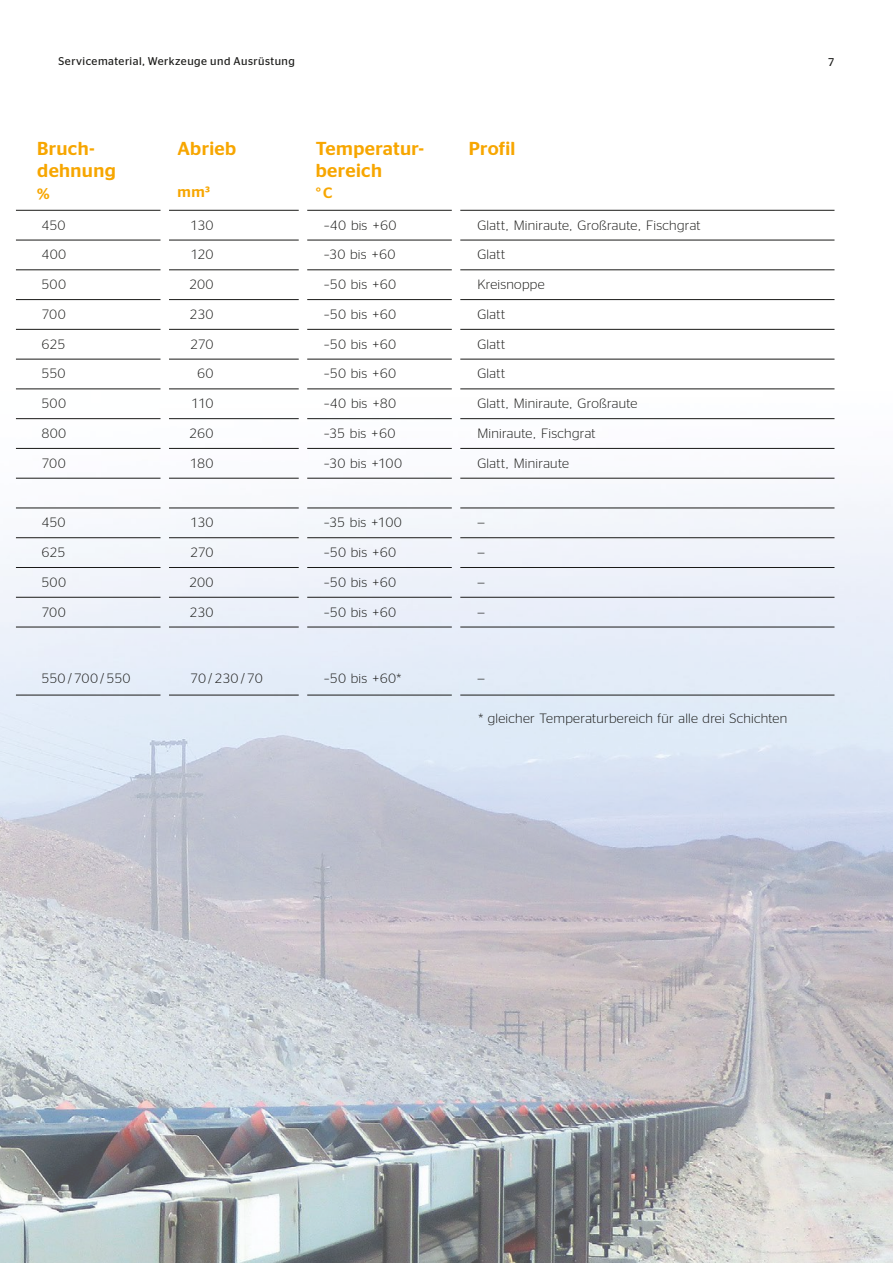
<style>
.page{position:relative;width:893px;height:1263px;background:#fff}
.page>*{position:absolute;margin:0;border:0;box-sizing:border-box;transform-origin:0 0}
.t1{font:500 18.75px/21.8px "Continental Stag Sans LCG";letter-spacing:.02em;color:#f7a600}
.t2{font:500 15px "Continental Stag Sans LCG";color:#f7a600}
.t3{font:300 13.5px "Continental Stag Sans LCG";letter-spacing:.015em;color:#1a1a18}
.t4{font:300 13.5px "Continental Stag Sans LCG";letter-spacing:-.005em;color:#1a1a18}
.t5{font:300 13.5px "Continental Stag Sans LCG";letter-spacing:.015em;color:#1a1a18;scale:1.5 1}
.t6{font:11.25px "Stag Sans";letter-spacing:.045em;color:#1a1a18}
.t7{font:11.25px "Continental Stag Sans LCG";color:#1a1a18}
</style>
<div class="page">
<img style="left:0;top:358px;width:893px;height:905px">
<hr style="left:16px;top:240px;width:145px;height:1px;background:#1a1a18">
<hr style="left:169px;top:240px;width:130px;height:1px;background:#1a1a18">
<hr style="left:307px;top:240px;width:145px;height:1px;background:#1a1a18">
<hr style="left:460px;top:240px;width:374px;height:1px;background:#1a1a18">
<hr style="left:16px;top:269px;width:145px;height:1px;background:#1a1a18">
<hr style="left:169px;top:269px;width:130px;height:1px;background:#1a1a18">
<hr style="left:307px;top:269px;width:145px;height:1px;background:#1a1a18">
<hr style="left:460px;top:269px;width:374px;height:1px;background:#1a1a18">
<hr style="left:16px;top:299px;width:145px;height:1px;background:#1a1a18">
<hr style="left:169px;top:299px;width:130px;height:1px;background:#1a1a18">
<hr style="left:307px;top:299px;width:145px;height:1px;background:#1a1a18">
<hr style="left:460px;top:299px;width:374px;height:1px;background:#1a1a18">
<hr style="left:16px;top:329px;width:145px;height:1px;background:#1a1a18">
<hr style="left:169px;top:329px;width:130px;height:1px;background:#1a1a18">
<hr style="left:307px;top:329px;width:145px;height:1px;background:#1a1a18">
<hr style="left:460px;top:329px;width:374px;height:1px;background:#1a1a18">
<hr style="left:16px;top:359px;width:145px;height:1px;background:#1a1a18">
<hr style="left:169px;top:359px;width:130px;height:1px;background:#1a1a18">
<hr style="left:307px;top:359px;width:145px;height:1px;background:#1a1a18">
<hr style="left:460px;top:359px;width:374px;height:1px;background:#1a1a18">
<hr style="left:16px;top:389px;width:145px;height:1px;background:#1a1a18">
<hr style="left:169px;top:389px;width:130px;height:1px;background:#1a1a18">
<hr style="left:307px;top:389px;width:145px;height:1px;background:#1a1a18">
<hr style="left:460px;top:389px;width:374px;height:1px;background:#1a1a18">
<hr style="left:16px;top:418px;width:145px;height:1px;background:#1a1a18">
<hr style="left:169px;top:418px;width:130px;height:1px;background:#1a1a18">
<hr style="left:307px;top:418px;width:145px;height:1px;background:#1a1a18">
<hr style="left:460px;top:418px;width:374px;height:1px;background:#1a1a18">
<hr style="left:16px;top:448px;width:145px;height:1px;background:#1a1a18">
<hr style="left:169px;top:448px;width:130px;height:1px;background:#1a1a18">
<hr style="left:307px;top:448px;width:145px;height:1px;background:#1a1a18">
<hr style="left:460px;top:448px;width:374px;height:1px;background:#1a1a18">
<hr style="left:16px;top:478px;width:145px;height:1px;background:#1a1a18">
<hr style="left:169px;top:478px;width:130px;height:1px;background:#1a1a18">
<hr style="left:307px;top:478px;width:145px;height:1px;background:#1a1a18">
<hr style="left:460px;top:478px;width:374px;height:1px;background:#1a1a18">
<hr style="left:16px;top:508px;width:145px;height:1px;background:#1a1a18">
<hr style="left:169px;top:508px;width:130px;height:1px;background:#1a1a18">
<hr style="left:307px;top:508px;width:145px;height:1px;background:#1a1a18">
<hr style="left:460px;top:508px;width:374px;height:1px;background:#1a1a18">
<hr style="left:16px;top:537px;width:145px;height:1px;background:#1a1a18">
<hr style="left:169px;top:537px;width:130px;height:1px;background:#1a1a18">
<hr style="left:307px;top:537px;width:145px;height:1px;background:#1a1a18">
<hr style="left:460px;top:537px;width:374px;height:1px;background:#1a1a18">
<hr style="left:16px;top:567px;width:145px;height:1px;background:#1a1a18">
<hr style="left:169px;top:567px;width:130px;height:1px;background:#1a1a18">
<hr style="left:307px;top:567px;width:145px;height:1px;background:#1a1a18">
<hr style="left:460px;top:567px;width:374px;height:1px;background:#1a1a18">
<hr style="left:16px;top:597px;width:145px;height:1px;background:#1a1a18">
<hr style="left:169px;top:597px;width:130px;height:1px;background:#1a1a18">
<hr style="left:307px;top:597px;width:145px;height:1px;background:#1a1a18">
<hr style="left:460px;top:597px;width:374px;height:1px;background:#1a1a18">
<hr style="left:16px;top:627px;width:145px;height:1px;background:#1a1a18">
<hr style="left:169px;top:627px;width:130px;height:1px;background:#1a1a18">
<hr style="left:307px;top:627px;width:145px;height:1px;background:#1a1a18">
<hr style="left:460px;top:627px;width:374px;height:1px;background:#1a1a18">
<hr style="left:16px;top:695px;width:145px;height:1px;background:#1a1a18">
<hr style="left:169px;top:695px;width:130px;height:1px;background:#1a1a18">
<hr style="left:307px;top:695px;width:145px;height:1px;background:#1a1a18">
<hr style="left:460px;top:695px;width:374px;height:1px;background:#1a1a18">
<hr style="left:16px;top:210px;width:145px;height:1px;background:#1a1a18">
<hr style="left:169px;top:210px;width:130px;height:1px;background:#1a1a18">
<hr style="left:307px;top:210px;width:145px;height:1px;background:#1a1a18">
<hr style="left:460px;top:210px;width:374px;height:1px;background:#1a1a18">
<p class="t6" style="left:58px;top:55px;width:238px">Servicematerial, Werkzeuge und Ausrüstung</p>
<h1 class="t1" style="left:37px;top:136px;width:80px">Bruch&shy;dehnung</h1>
<p class="t2" style="left:37px;top:183px;width:14px">%</p>
<h1 class="t1" style="left:178px;top:137px;width:60px">Abrieb</h1>
<p class="t2" style="left:178px;top:181px;width:34px">mm³</p>
<h1 class="t1" style="left:316px;top:136px;width:110px">Temperatur&shy;bereich</h1>
<p class="t2" style="left:316px;top:182px;width:18px">° C</p>
<h1 class="t1" style="left:469px;top:136px;width:48px">Profil</h1>
<p class="t3" style="left:41px;top:216px;width:26px">450</p>
<p class="t3" style="left:190px;top:216px;width:25px">130</p>
<p class="t3" style="left:324px;top:216px;width:74px">–40 bis +60</p>
<p class="t3" style="left:477px;top:216px;width:225px">Glatt, Miniraute, Großraute, Fischgrat</p>
<p class="t3" style="left:41px;top:245px;width:26px">400</p>
<p class="t3" style="left:190px;top:245px;width:25px">120</p>
<p class="t3" style="left:324px;top:245px;width:73px">–30 bis +60</p>
<p class="t3" style="left:477px;top:245px;width:29px">Glatt</p>
<p class="t3" style="left:41px;top:275px;width:26px">500</p>
<p class="t3" style="left:189px;top:275px;width:26px">200</p>
<p class="t3" style="left:324px;top:275px;width:73px">–50 bis +60</p>
<p class="t3" style="left:477px;top:275px;width:69px">Kreisnoppe</p>
<p class="t3" style="left:41px;top:305px;width:26px">700</p>
<p class="t3" style="left:189px;top:305px;width:26px">230</p>
<p class="t3" style="left:324px;top:305px;width:73px">–50 bis +60</p>
<p class="t3" style="left:477px;top:305px;width:29px">Glatt</p>
<p class="t3" style="left:41px;top:335px;width:26px">625</p>
<p class="t3" style="left:190px;top:335px;width:25px">270</p>
<p class="t3" style="left:324px;top:335px;width:73px">–50 bis +60</p>
<p class="t3" style="left:477px;top:335px;width:29px">Glatt</p>
<p class="t3" style="left:41px;top:364px;width:26px">550</p>
<p class="t3" style="left:197px;top:364px;width:18px">60</p>
<p class="t3" style="left:324px;top:364px;width:73px">–50 bis +60</p>
<p class="t3" style="left:477px;top:364px;width:29px">Glatt</p>
<p class="t3" style="left:41px;top:394px;width:26px">500</p>
<p class="t3" style="left:191px;top:394px;width:24px">110</p>
<p class="t3" style="left:324px;top:394px;width:74px">–40 bis +80</p>
<p class="t3" style="left:477px;top:394px;width:162px">Glatt, Miniraute, Großraute</p>
<p class="t3" style="left:41px;top:424px;width:26px">800</p>
<p class="t3" style="left:189px;top:424px;width:26px">260</p>
<p class="t3" style="left:324px;top:424px;width:73px">–35 bis +60</p>
<p class="t3" style="left:477px;top:424px;width:120px">Miniraute, Fischgrat</p>
<p class="t3" style="left:41px;top:454px;width:26px">700</p>
<p class="t3" style="left:190px;top:454px;width:25px">180</p>
<p class="t3" style="left:324px;top:454px;width:79px">–30 bis +100</p>
<p class="t3" style="left:477px;top:454px;width:93px">Glatt, Miniraute</p>
<p class="t3" style="left:41px;top:513px;width:26px">450</p>
<p class="t3" style="left:190px;top:513px;width:25px">130</p>
<p class="t3" style="left:324px;top:513px;width:79px">–35 bis +100</p>
<p class="t5" style="left:477px;top:513px;width:7px">–</p>
<p class="t3" style="left:41px;top:543px;width:26px">625</p>
<p class="t3" style="left:190px;top:543px;width:25px">270</p>
<p class="t3" style="left:324px;top:543px;width:73px">–50 bis +60</p>
<p class="t5" style="left:477px;top:543px;width:7px">–</p>
<p class="t3" style="left:41px;top:573px;width:26px">500</p>
<p class="t3" style="left:189px;top:573px;width:26px">200</p>
<p class="t3" style="left:324px;top:573px;width:73px">–50 bis +60</p>
<p class="t5" style="left:477px;top:573px;width:7px">–</p>
<p class="t3" style="left:41px;top:603px;width:26px">700</p>
<p class="t3" style="left:189px;top:603px;width:26px">230</p>
<p class="t3" style="left:324px;top:603px;width:73px">–50 bis +60</p>
<p class="t5" style="left:477px;top:603px;width:7px">–</p>
<p class="t4" style="left:41px;top:669px;width:91px">550 / 700 / 550</p>
<p class="t3" style="left:190px;top:669px;width:74px">70 / 230 / 70</p>
<p class="t3" style="left:324px;top:669px;width:79px">–50 bis +60*</p>
<p class="t5" style="left:477px;top:669px;width:7px">–</p>
<p class="t3" style="left:478px;top:709px;width:310px">* gleicher Temperaturbereich für alle drei Schichten</p>
<p class="t7" style="left:828px;top:54px;width:8px">7</p>
</div>
